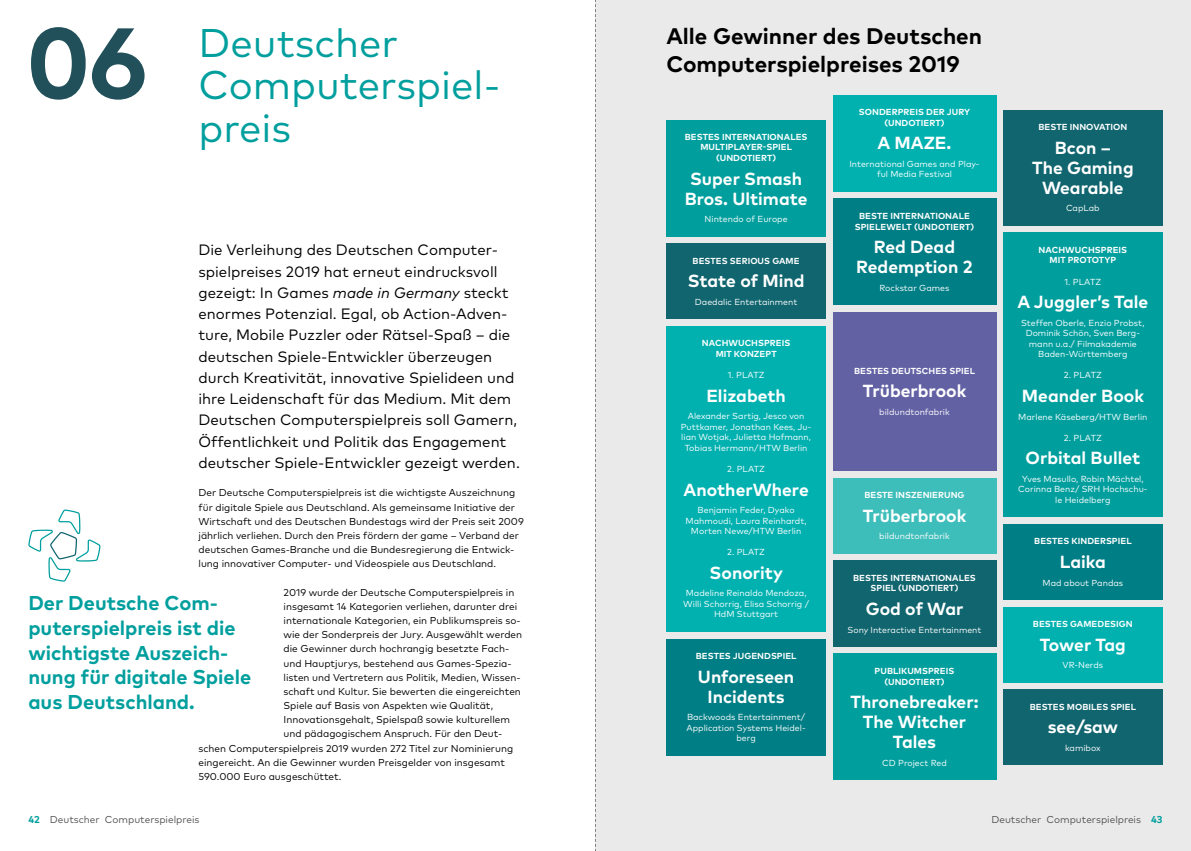
<style>
.page{position:relative;width:1191px;height:851px;background:#fff}
.page>*{position:absolute;margin:0;border:0;box-sizing:border-box;transform-origin:0 0}
.t1{font:700 100px "Mark OT";color:#21505a}
.t2{font:40px/42.5px "Mark OT";color:#009f9e}
.t3{font:700 22.5px/28.4px "Mark OT";color:#000}
.t4{font:700 20px/24.8px "Mark OT";color:#009f9e}
.t5{font:700 17.5px/20px "Mark OT";color:#fff;text-align:center}
.t6{font:15px/21.2px "Mark OT";color:#000}
.t7{font:10px/14.1px "Mark OT";color:#000}
.t8{font:10px "Mark OT";color:#545453}
.t9{font:8.75px/10.5px "Mark OT";color:#fff;text-align:center}
.t10{font:700 8.75px/10.5px "Mark OT";letter-spacing:.005em;color:#fff;text-align:center}
.s1{font-style:italic}
.s2{font-weight:700;color:#009f9e}
</style>
<div class="page">
<div style="left:595px;top:0;width:596px;height:850px;background:#ebeaea"></div>
<div style="left:1003px;top:232px;width:159px;height:285px;background:#009f9e"></div>
<div style="left:1003px;top:110px;width:159px;height:115px;background:#10656f"></div>
<div style="left:1003px;top:689px;width:159px;height:76px;background:#10656f"></div>
<div style="left:1003px;top:606px;width:159px;height:76px;background:#00b1b0"></div>
<div style="left:1003px;top:524px;width:159px;height:75px;background:#007e85"></div>
<div style="left:833px;top:95px;width:163px;height:97px;background:#00b1b0"></div>
<div style="left:833px;top:653px;width:163px;height:127px;background:#009f9e"></div>
<div style="left:833px;top:199px;width:163px;height:106px;background:#007e85"></div>
<div style="left:833px;top:478px;width:163px;height:75px;background:#3ebeba"></div>
<div style="left:833px;top:312px;width:163px;height:158px;background:#6261a4"></div>
<div style="left:833px;top:560px;width:163px;height:86px;background:#10656f"></div>
<div style="left:666px;top:120px;width:160px;height:116px;background:#009f9e"></div>
<div style="left:666px;top:243px;width:160px;height:76px;background:#10656f"></div>
<div style="left:666px;top:638px;width:160px;height:117px;background:#007e85"></div>
<div style="left:666px;top:326px;width:160px;height:305px;background:#00b1b0"></div>
<svg style="left:28px;top:509px;width:73px;height:72px"></svg>
<svg style="left:595px;top:0;width:1px;height:850px"></svg>
<h1 class="t1" style="left:28px;top:-2px;width:121px">06</h1>
<h2 class="t2" style="left:198px;top:21px;width:303px">Deutscher<br>Computerspiel&shy;preis</h2>
<p class="t6" style="left:198px;top:239px;width:323px">Die Verleihung des Deutschen Computer&shy;spielpreises 2019 hat erneut eindrucksvoll gezeigt: In Games <span class="s1">made in Germany</span> steckt enormes Potenzial. Egal, ob Action-Adven&shy;ture, Mobile Puzzler oder Rätsel-Spaß – die deutschen Spiele-Entwickler überzeugen durch Kreativität, innovative Spielideen und ihre Leidenschaft für das Medium. Mit dem Deutschen Computerspielpreis soll Gamern, Öffentlichkeit und Politik das Engagement deutscher Spiele-Entwickler gezeigt werden.</p>
<p class="t7" style="left:198px;top:485px;width:327px">Der Deutsche Computerspielpreis ist die wichtigste Auszeichnung für digitale Spiele aus Deutschland. Als gemeinsame Initiative der Wirtschaft und des Deutschen Bundestags wird der Preis seit 2009 jährlich verliehen. Durch den Preis fördern der game – Verband der deutschen Games-Branche und die Bundesregierung die Entwick&shy;lung innovativer Computer- und Videospiele aus Deutschland.</p>
<p class="t7" style="left:283px;top:585px;width:232px">2019 wurde der Deutsche Computerspielpreis in</p>
<p class="t7" style="left:283px;top:599px;width:235px">insgesamt 14 Kategorien verliehen, darunter drei</p>
<p class="t7" style="left:283px;top:613px;width:238px">internationale Kategorien, ein Publikumspreis so-</p>
<p class="t7" style="left:283px;top:627px;width:240px">wie der Sonderpreis der Jury. Ausgewählt werden</p>
<p class="t7" style="left:283px;top:641px;width:227px">die Gewinner durch hochrangig besetzte Fach-</p>
<p class="t7" style="left:283px;top:655px;width:230px">und Hauptjurys, bestehend aus Games-Spezia-</p>
<p class="t7" style="left:283px;top:670px;width:238px">listen und Vertretern aus Politik, Medien, Wissen-</p>
<p class="t7" style="left:283px;top:684px;width:239px">schaft und Kultur. Sie bewerten die eingereichten</p>
<p class="t7" style="left:283px;top:698px;width:211px">Spiele auf Basis von Aspekten wie Qualität,</p>
<p class="t7" style="left:283px;top:712px;width:228px">Innovationsgehalt, Spielspaß sowie kulturellem</p>
<p class="t7" style="left:283px;top:726px;width:220px">und pädagogischem Anspruch. Für den Deut-</p>
<p class="t7" style="left:198px;top:740px;width:316px">schen Computerspielpreis 2019 wurden 272 Titel zur Nominierung</p>
<p class="t7" style="left:198px;top:755px;width:308px">eingereicht. An die Gewinner wurden Preisgelder von insgesamt</p>
<p class="t7" style="left:198px;top:769px;width:144px">590.000 Euro ausgeschüttet.</p>
<h3 class="t4" style="left:28px;top:589px;width:191px">Der Deutsche Com-</h3>
<h3 class="t4" style="left:28px;top:614px;width:224px">puterspielpreis ist die wichtigste Auszeich&shy;nung für digitale Spiele aus Deutschland.</h3>
<h3 class="t3" style="left:666px;top:21px;width:317px">Alle Gewinner des Deutschen<br>Computerspielpreises 2019</h3>
<p class="t10" style="left:685px;top:131px;width:124px">BESTES INTERNATIONALES<br>MULTIPLAYER-SPIEL (UNDOTIERT)</p>
<h3 class="t5" style="left:684px;top:168px;width:124px">Super Smash<br>Bros. Ultimate</h3>
<p class="t9" style="left:704px;top:214px;width:84px">Nintendo of Europe</p>
<p class="t10" style="left:692px;top:255px;width:108px">BESTES SERIOUS GAME</p>
<h3 class="t5" style="left:687px;top:270px;width:118px">State of Mind</h3>
<p class="t9" style="left:695px;top:296px;width:104px">Daedalic Entertainment</p>
<p class="t10" style="left:702px;top:338px;width:90px">NACHWUCHSPREIS<br>MIT KONZEPT</p>
<p class="t9" style="left:728px;top:369px;width:38px">1. PLATZ</p>
<h3 class="t5" style="left:706px;top:385px;width:81px">Elizabeth</h3>
<p class="t9" style="left:681px;top:411px;width:132px">Alexander Sartig, Jesco von<br>Puttkamer, Jonathan Kees, Ju&shy;lian Wotjak, Julietta Hofmann,<br>Tobias Hermann/ HTW Berlin</p>
<p class="t9" style="left:727px;top:463px;width:39px">2. PLATZ</p>
<h3 class="t5" style="left:683px;top:478px;width:127px">AnotherWhere</h3>
<p class="t9" style="left:685px;top:504px;width:123px">Benjamin Feder, Dyako<br>Mahmoudi, Laura Reinhardt,<br>Morten Newe/HTW Berlin</p>
<p class="t9" style="left:727px;top:546px;width:39px">2. PLATZ</p>
<h3 class="t5" style="left:709px;top:562px;width:75px">Sonority</h3>
<p class="t9" style="left:683px;top:588px;width:127px;text-align:left">Madeline Reinaldo Mendoza,<br>Willi Schorrig, Elisa Schorrig /</p>
<p class="t9" style="left:714px;top:609px;width:66px">HdM Stuttgart</p>
<p class="t10" style="left:696px;top:650px;width:102px">BESTES JUGENDSPIEL</p>
<h3 class="t5" style="left:698px;top:665px;width:98px">Unforeseen<br>Incidents</h3>
<p class="t9" style="left:686px;top:711px;width:121px">Backwoods Entertainment/<br>Application Systems Heidel&shy;berg</p>
<p class="t10" style="left:859px;top:107px;width:113px">SONDERPREIS DER JURY (UNDOTIERT)</p>
<h3 class="t5" style="left:877px;top:133px;width:75px">A MAZE.</h3>
<p class="t9" style="left:849px;top:158px;width:132px">International Games and Play&shy;ful Media Festival</p>
<p class="t10" style="left:855px;top:210px;width:121px">BESTE INTERNATIONALE<br>SPIELEWELT (UNDOTIERT)</p>
<h3 class="t5" style="left:856px;top:236px;width:118px">Red Dead<br>Redemption 2</h3>
<p class="t9" style="left:879px;top:282px;width:71px">Rockstar Games</p>
<p class="t10" style="left:854px;top:365px;width:122px">BESTES DEUTSCHES SPIEL</p>
<h3 class="t5" style="left:863px;top:380px;width:105px">Trüberbrook</h3>
<p class="t9" style="left:879px;top:406px;width:72px">bildundtonfabrik</p>
<p class="t10" style="left:864px;top:489px;width:102px">BESTE INSZENIERUNG</p>
<h3 class="t5" style="left:863px;top:505px;width:105px">Trüberbrook</h3>
<p class="t9" style="left:879px;top:531px;width:72px">bildundtonfabrik</p>
<p class="t10" style="left:853px;top:572px;width:124px">BESTES INTERNATIONALES<br>SPIEL (UNDOTIERT)</p>
<h3 class="t5" style="left:865px;top:598px;width:99px">God of War</h3>
<p class="t9" style="left:847px;top:624px;width:135px">Sony Interactive Entertainment</p>
<p class="t10" style="left:874px;top:665px;width:81px">PUBLIKUMSPREIS (UNDOTIERT)</p>
<h3 class="t5" style="left:850px;top:691px;width:129px">Thronebreaker:<br>The Witcher<br>Tales</h3>
<p class="t9" style="left:882px;top:757px;width:66px">CD Project Red</p>
<p class="t10" style="left:1038px;top:121px;width:90px">BESTE INNOVATION</p>
<h3 class="t5" style="left:1032px;top:137px;width:103px">Bcon –<br>The Gaming<br>Wearable</h3>
<p class="t9" style="left:1066px;top:203px;width:35px">CapLab</p>
<p class="t10" style="left:1038px;top:244px;width:90px">NACHWUCHSPREIS<br>MIT PROTOTYP</p>
<p class="t9" style="left:1064px;top:276px;width:38px">1. PLATZ</p>
<h3 class="t5" style="left:1017px;top:291px;width:133px">A Juggler’s Tale</h3>
<p class="t9" style="left:1021px;top:317px;width:125px">Steffen Oberle, Enzio Probst,<br>Dominik Schön, Sven Berg&shy;mann u.a./ Filmakademie<br>Baden-Württemberg</p>
<p class="t9" style="left:1064px;top:370px;width:39px">2. PLATZ</p>
<h3 class="t5" style="left:1022px;top:385px;width:123px">Meander Book</h3>
<p class="t9" style="left:1018px;top:411px;width:131px">Marlene Käseberg/HTW Berlin</p>
<p class="t9" style="left:1064px;top:432px;width:39px">2. PLATZ</p>
<h3 class="t5" style="left:1025px;top:447px;width:116px">Orbital Bullet</h3>
<p class="t9" style="left:1018px;top:473px;width:131px">Yves Masullo, Robin Mächtel,<br>Corinna Benz/ SRH Hochschu&shy;le Heidelberg</p>
<p class="t10" style="left:1034px;top:535px;width:99px">BESTES KINDERSPIEL</p>
<h3 class="t5" style="left:1060px;top:551px;width:47px">Laika</h3>
<p class="t9" style="left:1042px;top:577px;width:82px">Mad about Pandas</p>
<p class="t10" style="left:1033px;top:618px;width:101px">BESTES GAMEDESIGN</p>
<h3 class="t5" style="left:1039px;top:634px;width:88px">Tower Tag</h3>
<p class="t9" style="left:1062px;top:659px;width:42px">VR-Nerds</p>
<p class="t10" style="left:1029px;top:701px;width:108px">BESTES MOBILES SPIEL</p>
<h3 class="t5" style="left:1047px;top:716px;width:72px">see/saw</h3>
<p class="t9" style="left:1065px;top:742px;width:37px">kamibox</p>
<p class="t8" style="left:28px;top:812px;width:173px"><span class="s2">42</span> Deutscher Computerspielpreis</p>
<p class="t8" style="left:991px;top:812px;width:173px">Deutscher Computerspielpreis <span class="s2">43</span></p>
</div>
